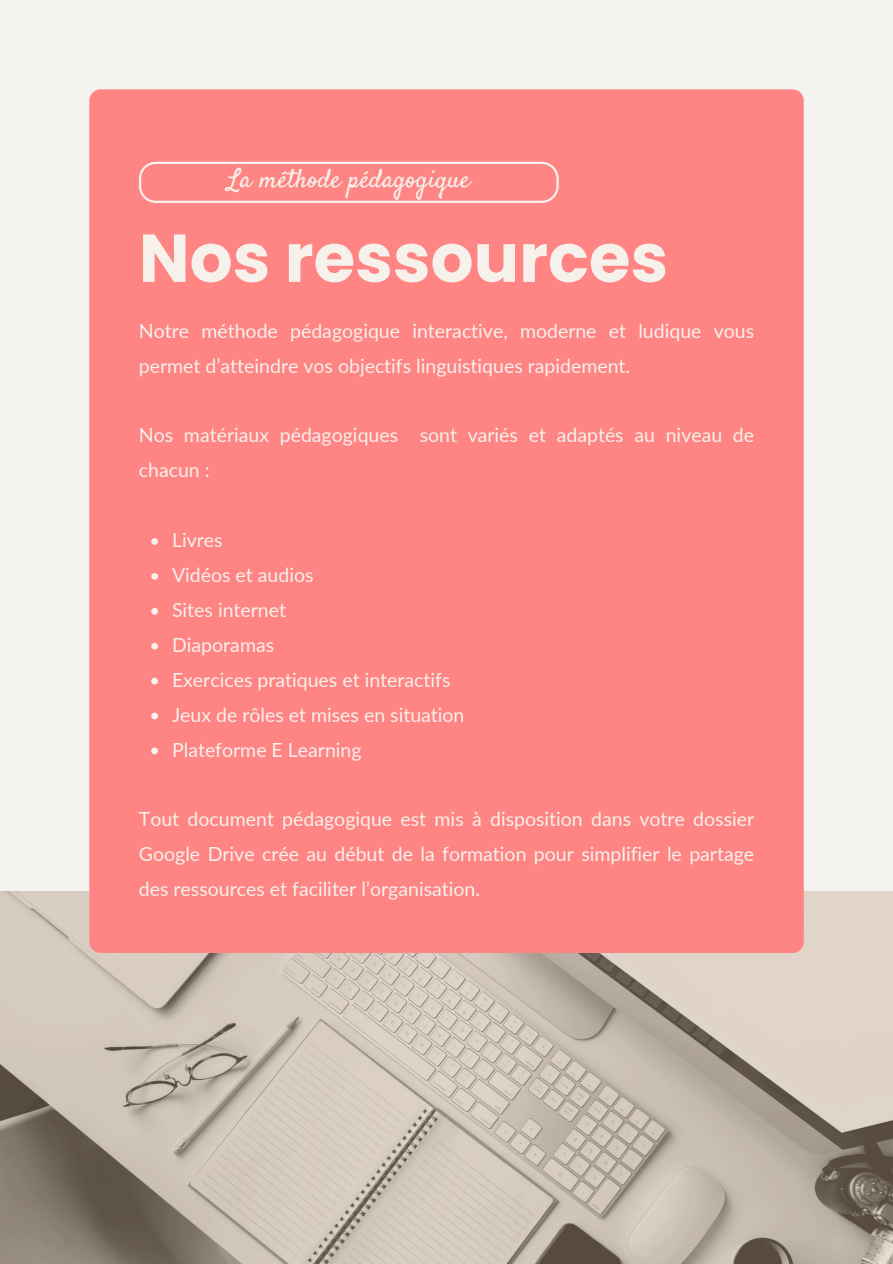
<style>
.page{position:relative;width:893px;height:1264px;background:#fff}
.page>*{position:absolute;margin:0;border:0;box-sizing:border-box;transform-origin:0 0}
.t1{font:700 67.5px "Poppins";color:#f6f1eb}
.t2{font:26.25px "Satisfy";color:#f6f1eb}
.t3{font:19.5px/34.8px "Lato";color:#f6f1eb}
</style>
<div class="page">
<div style="left:0;top:0;width:892px;height:1263px;background:#f5f3ef"></div>
<img style="left:0;top:892px;width:892px;height:371px">
<div style="left:89px;top:89px;width:714px;height:864px;background:#ff8484;border-radius:11px"></div>
<svg style="left:139px;top:162px;width:419px;height:41px"></svg>
<svg style="left:151px;top:538px;width:7px;height:7px"></svg>
<svg style="left:151px;top:573px;width:7px;height:7px"></svg>
<svg style="left:151px;top:608px;width:7px;height:6px"></svg>
<svg style="left:151px;top:643px;width:7px;height:6px"></svg>
<svg style="left:151px;top:677px;width:7px;height:7px"></svg>
<svg style="left:151px;top:712px;width:7px;height:7px"></svg>
<svg style="left:151px;top:747px;width:7px;height:7px"></svg>
<p class="t2" style="left:227px;top:162px;width:244px">La méthode pédagogique</p>
<p class="t1" style="left:139px;top:211px;width:530px">Nos ressources</p>
<p class="t3" style="left:139px;top:313px;width:616px">Notre méthode pédagogique interactive, moderne et ludique vous permet d’atteindre vos objectifs linguistiques rapidement.</p>
<p class="t3" style="left:139px;top:417px;width:616px">Nos matériaux pédagogiques sont variés et adaptés au niveau de chacun :</p>
<p class="t3" style="left:172px;top:522px;width:52px">Livres</p>
<p class="t3" style="left:172px;top:557px;width:143px">Vidéos et audios</p>
<p class="t3" style="left:172px;top:592px;width:116px">Sites internet</p>
<p class="t3" style="left:172px;top:627px;width:104px">Diaporamas</p>
<p class="t3" style="left:172px;top:661px;width:280px">Exercices pratiques et interactifs</p>
<p class="t3" style="left:172px;top:696px;width:294px">Jeux de rôles et mises en situation</p>
<p class="t3" style="left:172px;top:731px;width:191px">Plateforme E Learning</p>
<p class="t3" style="left:139px;top:801px;width:616px;text-align:justify">Tout document pédagogique est mis à disposition dans votre dossier Google Drive crée au début de la formation pour simplifier le partage des ressources et faciliter l’organisation.</p>
</div>
